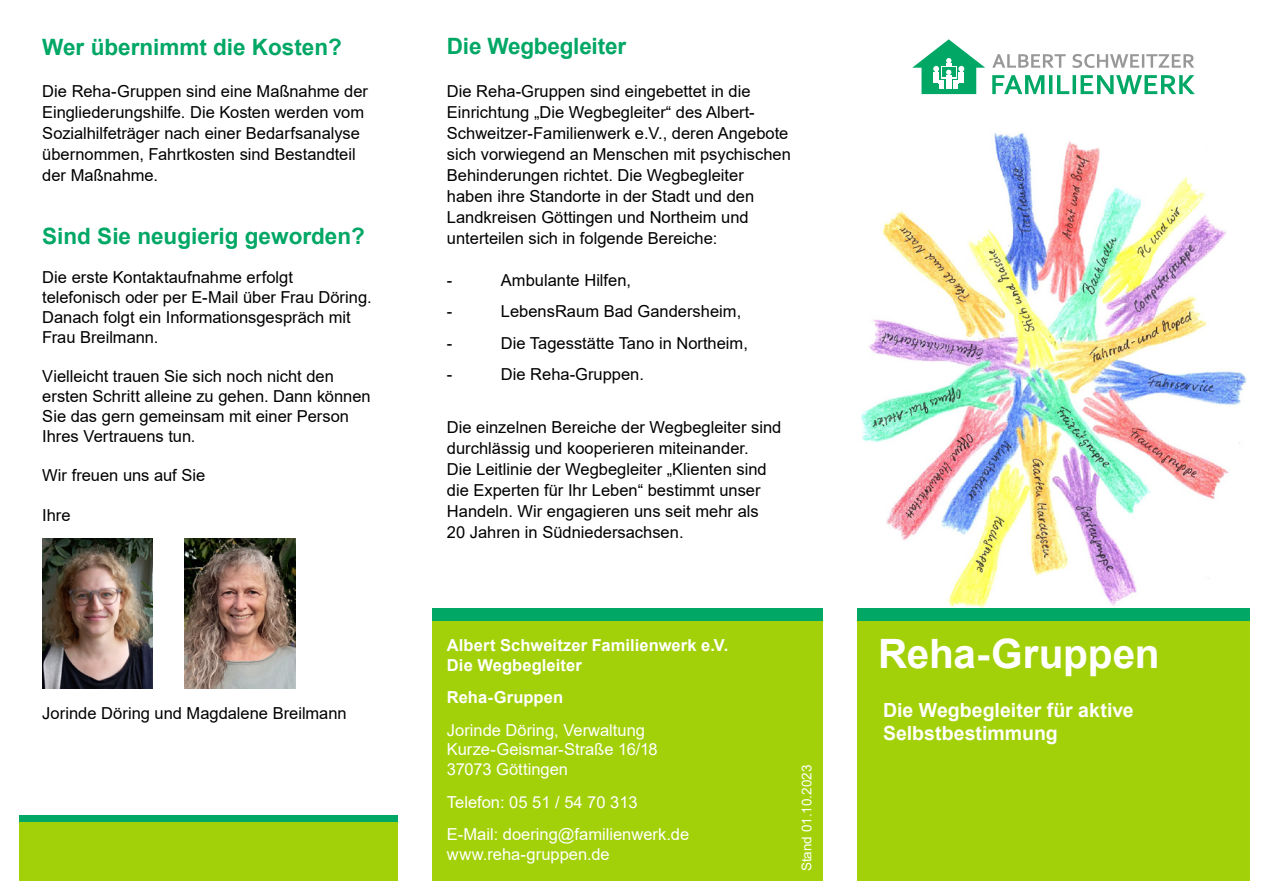
<style>
.page{position:relative;width:1263px;height:893px;background:#fff}
.page>*{position:absolute;margin:0;border:0;box-sizing:border-box;transform-origin:0 0}
.Titel{font:700 40.5px "Arial";letter-spacing:-.005em;color:#fff}
.t1{font:700 22.5px "Arial";color:#00a765}
.Titel_Unterzeile{font:700 19.5px "Arial";color:#fff}
.t2{font:16.5px/21px "Arial";color:#000}
.Liste{font:16.5px "Arial";color:#fff}
.Absender_hinten{font:16.5px "Arial";color:#fff}
.Absender_hinten-2{font:700 16.5px/19.8px "Arial";letter-spacing:.005em;color:#fff}
.Aufzählung{font:13.5px "Arial";color:#fff}
</style>
<div class="page">
<img style="left:861px;top:132px;width:386px;height:476px">
<div style="left:857px;top:621px;width:392px;height:259px;background:#a3d109"></div>
<div style="left:857px;top:608px;width:392px;height:13px;background:#00a765"></div>
<div style="left:432px;top:621px;width:391px;height:259px;background:#a3d109"></div>
<div style="left:432px;top:608px;width:391px;height:13px;background:#00a765"></div>
<div style="left:19px;top:822px;width:379px;height:58px;background:#a3d109"></div>
<div style="left:19px;top:815px;width:379px;height:7px;background:#00a765"></div>
<svg style="left:992px;top:54px;width:202px;height:14px"></svg>
<svg style="left:992px;top:75px;width:203px;height:19px"></svg>
<svg style="left:912px;top:39px;width:73px;height:55px"></svg>
<img style="left:42px;top:539px;width:111px;height:150px">
<img style="left:185px;top:539px;width:111px;height:150px">
<p class="t1" style="left:42px;top:31px;width:301px">Wer übernimmt die Kosten?</p>
<p class="t2" style="left:42px;top:80px;width:327px">Die Reha-Gruppen sind eine Maßnahme der Eingliederungshilfe. Die Kosten werden vom Sozialhilfeträger nach einer Bedarfsanalyse übernommen, Fahrtkosten sind Bestandteil der Maßnahme.</p>
<p class="t1" style="left:42px;top:220px;width:324px">Sind Sie neugierig geworden?</p>
<p class="t2" style="left:42px;top:268px;width:331px;line-height:19.8px">Die erste Kontaktaufnahme erfolgt telefonisch oder per E-Mail über Frau Döring.<br>Danach folgt ein Informationsgespräch mit Frau Breilmann.</p>
<p class="t2" style="left:42px;top:367px;width:330px;line-height:19.8px">Vielleicht trauen Sie sich noch nicht den ersten Schritt alleine zu gehen. Dann können Sie das gern gemeinsam mit einer Person Ihres Vertrauens tun.</p>
<p class="t2" style="left:42px;top:465px;width:164px">Wir freuen uns auf Sie</p>
<p class="t2" style="left:42px;top:505px;width:30px">Ihre</p>
<p class="t2" style="left:42px;top:703px;width:306px">Jorinde Döring und Magdalene Breilmann</p>
<p class="t1" style="left:447px;top:30px;width:181px">Die Wegbegleiter</p>
<p class="t2" style="left:447px;top:80px;width:345px">Die Reha-Gruppen sind eingebettet in die Einrichtung „Die Wegbegleiter“ des Albert-Schweitzer-Familienwerk e.V., deren Angebote sich vorwiegend an Menschen mit psychischen Behinderungen richtet. Die Wegbegleiter haben ihre Standorte in der Stadt und den Landkreisen Göttingen und Northeim und unterteilen sich in folgende Bereiche:</p>
<p class="t2" style="left:447px;top:269px;width:7px">-</p>
<p class="t2" style="left:501px;top:269px;width:132px">Ambulante Hilfen,</p>
<p class="t2" style="left:447px;top:301px;width:7px">-</p>
<p class="t2" style="left:501px;top:301px;width:242px">LebensRaum Bad Gandersheim,</p>
<p class="t2" style="left:447px;top:332px;width:7px">-</p>
<p class="t2" style="left:501px;top:332px;width:249px">Die Tagesstätte Tano in Northeim,</p>
<p class="t2" style="left:447px;top:364px;width:7px">-</p>
<p class="t2" style="left:501px;top:364px;width:145px">Die Reha-Gruppen.</p>
<p class="t2" style="left:447px;top:416px;width:336px">Die einzelnen Bereiche der Wegbegleiter sind durchlässig und kooperieren miteinander.<br>Die Leitlinie der Wegbegleiter „Klienten sind die Experten für Ihr Leben“ bestimmt unser Handeln. Wir engagieren uns seit mehr als<br>20 Jahren in Südniedersachsen.</p>
<p class="Absender_hinten-2" style="left:447px;top:635px;width:283px">Albert Schweitzer Familienwerk e.V.<br>Die Wegbegleiter</p>
<p class="Absender_hinten-2" style="left:447px;top:688px;width:118px">Reha-Gruppen</p>
<p class="Liste" style="left:447px;top:718px;width:200px">Jorinde Döring, Verwaltung</p>
<p class="Liste" style="left:447px;top:738px;width:212px">Kurze-Geismar-Straße 16/18</p>
<p class="Absender_hinten" style="left:447px;top:758px;width:123px">37073 Göttingen</p>
<p class="Liste" style="left:447px;top:790px;width:192px">Telefon: 05 51 / 54 70 313</p>
<p class="Absender_hinten" style="left:447px;top:823px;width:244px">E-Mail: doering@familienwerk.de</p>
<p class="Absender_hinten" style="left:447px;top:843px;width:164px">www.reha-gruppen.de</p>
<p class="Aufzählung" style="left:797px;top:871px;width:108px;rotate:-90deg">Stand 01.10.2023</p>
<p class="Titel" style="left:878px;top:626px;width:283px">Reha-Gruppen</p>
<p class="Titel_Unterzeile" style="left:883px;top:696px;width:252px">Die Wegbegleiter für aktive</p>
<p class="Titel_Unterzeile" style="left:883px;top:719px;width:176px">Selbstbestimmung</p>
</div>
